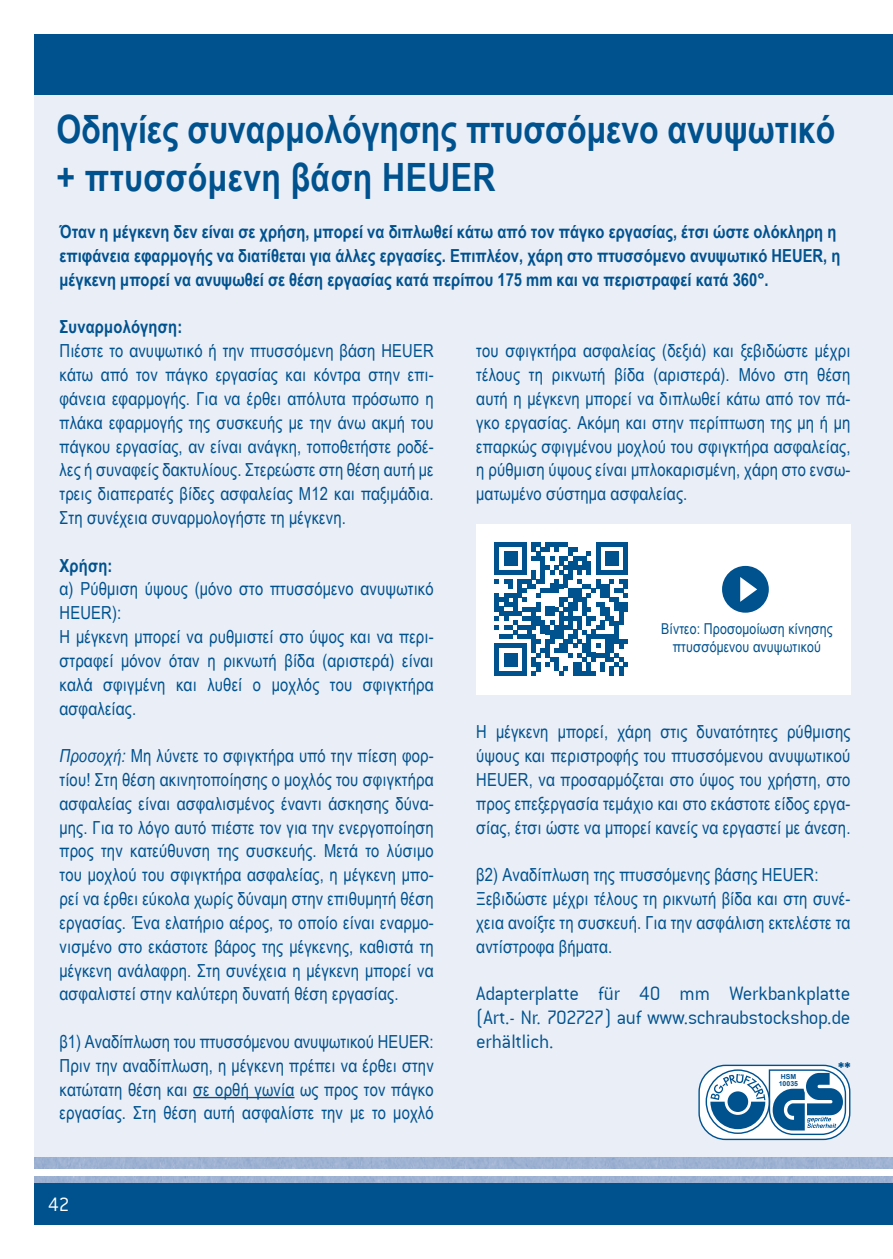
<style>
.page{position:relative;width:893px;height:1259px;background:#fff}
.page>*{position:absolute;margin:0;border:0;box-sizing:border-box;transform-origin:0 0}
.t1{font:700 39px "Arial Narrow";color:#00528f}
.t2{font:21px/23.7px "Conduit ITCTT Light";letter-spacing:-.02em;color:#00528f;text-align:justify}
.t3{font:21px "Conduit ITCTT Light";color:#fff}
.t4{font:18px/23.7px "Arial Narrow";letter-spacing:.01em;color:#00528f;text-align:justify}
.t5{font:700 18px/23.7px "Arial Narrow";color:#00528f}
.t6{font:15.6px "Conduit ITCTT Bold";color:#00528f}
.t7{font:15px/18px "Arial Narrow";letter-spacing:.01em;color:#00528f;text-align:center}
.t8{font:700 6.9px/6.9px "Arial";letter-spacing:.01em;color:#00528f}
.s1{font-style:italic}
</style>
<div class="page">
<div style="left:34px;top:34px;width:859px;height:1191px;background:#eaeef6"></div>
<div style="left:34px;top:1182px;width:859px;height:43px;background:#00528f"></div>
<img style="left:34px;top:1157px;width:858px;height:25px">
<div style="left:34px;top:1170px;width:859px;height:6px;background:#fff"></div>
<div style="left:34px;top:34px;width:859px;height:60px;background:#00528f"></div>
<svg style="left:892px;top:1157px;width:1px;height:25px"></svg>
<hr style="left:193px;top:1097px;width:101px;height:1px;background:#00528f">
<div style="left:476px;top:524px;width:374px;height:170px;background:#fff"></div>
<svg style="left:495px;top:542px;width:133px;height:134px"></svg>
<div style="left:723px;top:567px;width:44px;height:44px;background:#00528f;border-radius:50%"></div>
<div style="left:722px;top:566px;width:47px;height:46px;border:3px solid #00528f;border-radius:50%"></div>
<svg style="left:740px;top:577px;width:17px;height:25px"></svg>
<svg style="left:698px;top:1064px;width:152px;height:76px;background:#93b5cf"></svg>
<p class="t1" style="left:56px;top:100px;width:780px">Οδηγίες συναρμολόγησης πτυσσόμενο ανυψωτικό</p>
<p class="t1" style="left:56px;top:147px;width:441px">+ πτυσσόμενη βάση HEUER</p>
<p class="t5" style="left:60px;top:219px;width:782px">Όταν η μέγκενη δεν είναι σε χρήση, μπορεί να διπλωθεί κάτω από τον πάγκο εργασίας, έτσι ώστε ολόκληρη η επιφάνεια εφαρμογής να διατίθεται για άλλες εργασίες. Επιπλέον, χάρη στο πτυσσόμενο ανυψωτικό HEUER, η μέγκενη μπορεί να ανυψωθεί σε θέση εργασίας κατά περίπου 175 mm και να περιστραφεί κατά 360°.</p>
<p class="t5" style="left:60px;top:314px;width:124px">Συναρμολόγηση:</p>
<p class="t4" style="left:60px;top:338px;width:376px">Πιέστε το ανυψωτικό ή την πτυσσόμενη βάση HEUER κάτω από τον πάγκο εργασίας και κόντρα στην επι&shy;φάνεια εφαρμογής. Για να έρθει απόλυτα πρόσωπο η πλάκα εφαρμογής της συσκευής με την άνω ακμή του πάγκου εργασίας, αν είναι ανάγκη, τοποθετήστε ροδέ&shy;λες ή συναφείς δακτυλίους. Στερεώστε στη θέση αυτή με τρεις διαπερατές βίδες ασφαλείας M12 και παξιμάδια.<br>Στη συνέχεια συναρμολογήστε τη μέγκενη.</p>
<p class="t5" style="left:60px;top:552px;width:54px">Χρήση:</p>
<p class="t4" style="left:60px;top:576px;width:376px">α) Ρύθμιση ύψους (μόνο στο πτυσσόμενο ανυψωτικό<br>HEUER):</p>
<p class="t4" style="left:60px;top:624px;width:376px">Η μέγκενη μπορεί να ρυθμιστεί στο ύψος και να περι&shy;στραφεί μόνον όταν η ρικνωτή βίδα (αριστερά) είναι καλά σφιγμένη και λυθεί ο μοχλός του σφιγκτήρα ασφαλείας.</p>
<p class="t4" style="left:60px;top:743px;width:376px"><span class="s1">Προσοχή:</span> Μη λύνετε το σφιγκτήρα υπό την πίεση φορ&shy;τίου! Στη θέση ακινητοποίησης ο μοχλός του σφιγκτήρα ασφαλείας είναι ασφαλισμένος έναντι άσκησης δύνα&shy;μης. Για το λόγο αυτό πιέστε τον για την ενεργοποίηση προς την κατεύθυνση της συσκευής. Μετά το λύσιμο του μοχλού του σφιγκτήρα ασφαλείας, η μέγκενη μπο&shy;ρεί να έρθει εύκολα χωρίς δύναμη στην επιθυμητή θέση εργασίας. Ένα ελατήριο αέρος, το οποίο είναι εναρμο&shy;νισμένο στο εκάστοτε βάρος της μέγκενης, καθιστά τη μέγκενη ανάλαφρη. Στη συνέχεια η μέγκενη μπορεί να ασφαλιστεί στην καλύτερη δυνατή θέση εργασίας.</p>
<p class="t4" style="left:60px;top:1029px;width:376px">β1) Αναδίπλωση του πτυσσόμενου ανυψωτικού HEUER:</p>
<p class="t4" style="left:60px;top:1053px;width:376px">Πριν την αναδίπλωση, η μέγκενη πρέπει να έρθει στην κατώτατη θέση και σε ορθή γωνία ως προς τον πάγκο εργασίας. Στη θέση αυτή ασφαλίστε την με το μοχλό</p>
<p class="t3" style="left:48px;top:1192px;width:23px">42</p>
<p class="t4" style="left:476px;top:338px;width:376px">του σφιγκτήρα ασφαλείας (δεξιά) και ξεβιδώστε μέχρι τέλους τη ρικνωτή βίδα (αριστερά). Μόνο στη θέση αυτή η μέγκενη μπορεί να διπλωθεί κάτω από τον πά&shy;γκο εργασίας. Ακόμη και στην περίπτωση της μη ή μη επαρκώς σφιγμένου μοχλού του σφιγκτήρα ασφαλείας, η ρύθμιση ύψους είναι μπλοκαρισμένη, χάρη στο ενσω&shy;ματωμένο σύστημα ασφαλείας.</p>
<p class="t7" style="left:661px;top:619px;width:173px">Βίντεο: Προσομοίωση κίνησης πτυσσόμενου ανυψωτικού</p>
<p class="t4" style="left:476px;top:719px;width:376px">Η μέγκενη μπορεί, χάρη στις δυνατότητες ρύθμισης ύψους και περιστροφής του πτυσσόμενου ανυψωτικού HEUER, να προσαρμόζεται στο ύψος του χρήστη, στο προς επεξεργασία τεμάχιο και στο εκάστοτε είδος εργα&shy;σίας, έτσι ώστε να μπορεί κανείς να εργαστεί με άνεση.</p>
<p class="t4" style="left:476px;top:862px;width:344px">β2) Αναδίπλωση της πτυσσόμενης βάσης HEUER:</p>
<p class="t4" style="left:476px;top:886px;width:376px">Ξεβιδώστε μέχρι τέλους τη ρικνωτή βίδα και στη συνέ&shy;χεια ανοίξτε τη συσκευή. Για την ασφάλιση εκτελέστε τα αντίστροφα βήματα.</p>
<p class="t2" style="left:476px;top:982px;width:376px">Adapterplatte für 40 mm Werkbankplatte (Art.- Nr. 702727) auf www.schraubstockshop.de erhältlich.</p>
<p class="t8" style="left:779px;top:1073px;width:21px">HSM<br>10035</p>
<p class="t6" style="left:838px;top:1059px;width:14px">**</p>
</div>
